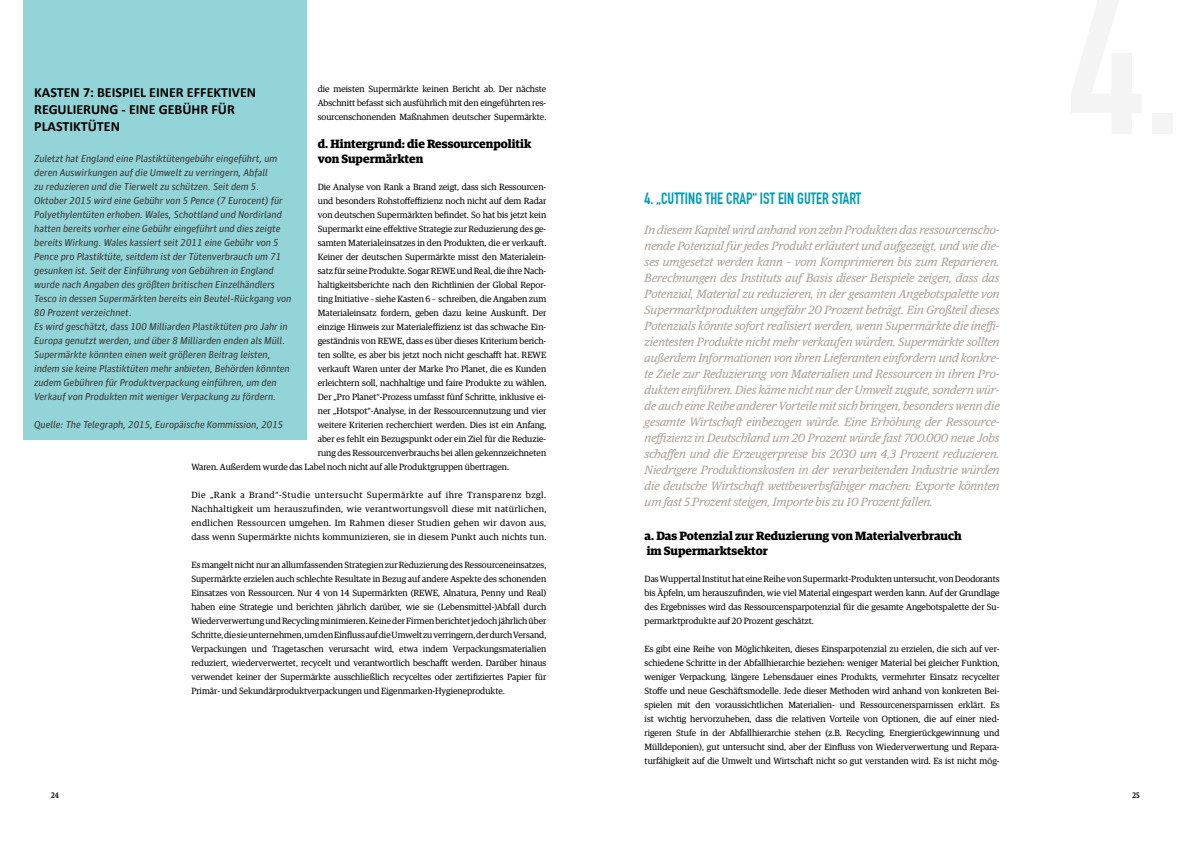
<style>
.page{position:relative;width:1191px;height:842px;background:#fff}
.page>*{position:absolute;margin:0;border:0;box-sizing:border-box;transform-origin:0 0}
.t1{font:700 16px "DIN Condensed";color:#009bb3}
.t2{font:700 14px/16.8px "Calibri";color:#000}
.t3{font:italic 12px/16px "Guardian Egyp";color:#aca19c;text-align:justify}
.t4{font:700 12px/14.4px "Guardian Egyp";color:#000}
.t5{font:italic 10px/14px "Guardian Agate Sans 1";color:#323232}
.t6{font:9px/14px "Guardian Egyp";color:#000;text-align:justify}
.t7{font:500 8px "Guardian Egyp";color:#000;scale:.87 1}
</style>
<div class="page">
<div style="left:23px;top:0;width:283px;height:439px;background:#92d4d7"></div>
<p class="t6" style="left:318px;top:81px;width:230px">die meisten Supermärkte keinen Bericht ab. Der nächste Abschnitt befasst sich ausführlich mit den eingeführten res&shy;sourcenschonenden Maßnahmen deutscher Supermärkte.</p>
<h3 class="t4" style="left:318px;top:136px;width:215px">d. Hintergrund: die Ressourcenpolitik von Supermärkten</h3>
<p class="t6" style="left:318px;top:179px;width:230px">Die Analyse von Rank a Brand zeigt, dass sich Ressourcen-</p>
<p class="t6" style="left:318px;top:193px;width:230px">und besonders Rohstoffeffizienz noch nicht auf dem Radar</p>
<p class="t6" style="left:318px;top:207px;width:230px">von deutschen Supermärkten befindet. So hat bis jetzt kein</p>
<p class="t6" style="left:318px;top:221px;width:230px">Supermarkt eine effektive Strategie zur Reduzierung des ge-</p>
<p class="t6" style="left:318px;top:235px;width:230px">samten Materialeinsatzes in den Produkten, die er verkauft.</p>
<p class="t6" style="left:318px;top:249px;width:230px">Keiner der deutschen Supermärkte misst den Materialein-</p>
<p class="t6" style="left:318px;top:263px;width:230px">satz für seine Produkte. Sogar REWE und Real, die ihre Nach-</p>
<p class="t6" style="left:318px;top:277px;width:230px">haltigkeitsberichte nach den Richtlinien der Global Repor-</p>
<p class="t6" style="left:318px;top:291px;width:230px">ting Initiative – siehe Kasten 6 – schreiben, die Angaben zum</p>
<p class="t6" style="left:318px;top:305px;width:230px">Materialeinsatz fordern, geben dazu keine Auskunft. Der</p>
<p class="t6" style="left:318px;top:319px;width:230px">einzige Hinweis zur Materialeffizienz ist das schwache Ein-</p>
<p class="t6" style="left:318px;top:333px;width:230px">geständnis von REWE, dass es über dieses Kriterium berich-</p>
<p class="t6" style="left:318px;top:347px;width:230px">ten sollte, es aber bis jetzt noch nicht geschafft hat. REWE</p>
<p class="t6" style="left:318px;top:361px;width:230px">verkauft Waren unter der Marke Pro Planet, die es Kunden</p>
<p class="t6" style="left:318px;top:375px;width:230px">erleichtern soll, nachhaltige und faire Produkte zu wählen.</p>
<p class="t6" style="left:318px;top:389px;width:230px">Der „Pro Planet“-Prozess umfasst fünf Schritte, inklusive ei-</p>
<p class="t6" style="left:318px;top:403px;width:230px">ner „Hotspot“-Analyse, in der Ressourcennutzung und vier</p>
<p class="t6" style="left:318px;top:417px;width:230px">weitere Kriterien recherchiert werden. Dies ist ein Anfang,</p>
<p class="t6" style="left:318px;top:431px;width:230px">aber es fehlt ein Bezugspunkt oder ein Ziel für die Reduzie-</p>
<p class="t6" style="left:318px;top:445px;width:230px">rung des Ressourcenverbrauchs bei allen gekennzeichneten</p>
<p class="t6" style="left:191px;top:459px;width:319px">Waren. Außerdem wurde das Label noch nicht auf alle Produktgruppen übertragen.</p>
<p class="t6" style="left:191px;top:487px;width:357px">Die „Rank a Brand“-Studie untersucht Supermärkte auf ihre Transparenz bzgl.<br>Nachhaltigkeit um herauszufinden, wie verantwortungsvoll diese mit natürlichen, endlichen Ressourcen umgehen. Im Rahmen dieser Studien gehen wir davon aus, dass wenn Supermärkte nichts kommunizieren, sie in diesem Punkt auch nichts tun.</p>
<p class="t6" style="left:191px;top:557px;width:356px">Es mangelt nicht nur an allumfassenden Strategien zur Reduzierung des Ressourceneinsatzes, Supermärkte erzielen auch schlechte Resultate in Bezug auf andere Aspekte des schonenden Einsatzes von Ressourcen. Nur 4 von 14 Supermärkten (REWE, Alnatura, Penny und Real) haben eine Strategie und berichten jährlich darüber, wie sie (Lebensmittel-)Abfall durch Wiederverwertung und Recycling minimieren. Keine der Firmen berichtet jedoch jährlich über Schritte, die sie unternehmen, um den Einfluss auf die Umwelt zu verringern, der durch Versand, Verpackungen und Tragetaschen verursacht wird, etwa indem Verpackungsmaterialien reduziert, wiederverwertet, recycelt und verantwortlich beschafft werden. Darüber hinaus verwendet keiner der Supermärkte ausschließlich recyceltes oder zertifiziertes Papier für Primär- und Sekundärproduktverpackungen und Eigenmarken-Hygieneprodukte.</p>
<h2 class="t2" style="left:34px;top:84px;width:223px">KASTEN 7: BEISPIEL EINER EFFEKTIVEN<br>REGULIERUNG - EINE GEBÜHR FÜR<br>PLASTIKTÜTEN</h2>
<p class="t5" style="left:34px;top:151px;width:259px">Zuletzt hat England eine Plastiktütengebühr eingeführt, um deren Auswirkungen auf die Umwelt zu verringern, Abfall<br>zu reduzieren und die Tierwelt zu schützen. Seit dem 5.<br>Oktober 2015 wird eine Gebühr von 5 Pence (7 Eurocent) für Polyethylentüten erhoben. Wales, Schottland und Nordirland hatten bereits vorher eine Gebühr eingeführt und dies zeigte bereits Wirkung. Wales kassiert seit 2011 eine Gebühr von 5<br>Pence pro Plastiktüte, seitdem ist der Tütenverbrauch um 71 gesunken ist. Seit der Einführung von Gebühren in England wurde nach Angaben des größten britischen Einzelhändlers Tesco in dessen Supermärkten bereits ein Beutel-Rückgang von 80 Prozent verzeichnet.<br>Es wird geschätzt, dass 100 Milliarden Plastiktüten pro Jahr in Europa genutzt werden, und über 8 Milliarden enden als Müll.<br>Supermärkte könnten einen weit größeren Beitrag leisten, indem sie keine Plastiktüten mehr anbieten, Behörden könnten zudem Gebühren für Produktverpackung einführen, um den Verkauf von Produkten mit weniger Verpackung zu fördern.</p>
<p class="t5" style="left:34px;top:417px;width:251px">Quelle: The Telegraph, 2015, Europäische Kommission, 2015</p>
<h1 class="t1" style="left:644px;top:189px;width:218px">4. „CUTTING THE CRAP“ IST EIN GUTER START</h1>
<p class="t3" style="left:644px;top:221px;width:356px">In diesem Kapitel wird anhand von zehn Produkten das ressourcenscho&shy;nende Potenzial für jedes Produkt erläutert und aufgezeigt, und wie die&shy;ses umgesetzt werden kann – vom Komprimieren bis zum Reparieren.<br>Berechnungen des Instituts auf Basis dieser Beispiele zeigen, dass das Potenzial, Material zu reduzieren, in der gesamten Angebotspalette von Supermarktprodukten ungefähr 20 Prozent beträgt. Ein Großteil dieses Potenzials könnte sofort realisiert werden, wenn Supermärkte die ineffi&shy;zientesten Produkte nicht mehr verkaufen würden. Supermärkte sollten außerdem Informationen von ihren Lieferanten einfordern und konkre&shy;te Ziele zur Reduzierung von Materialien und Ressourcen in ihren Pro&shy;dukten einführen. Dies käme nicht nur der Umwelt zugute, sondern wür&shy;de auch eine Reihe anderer Vorteile mit sich bringen, besonders wenn die gesamte Wirtschaft einbezogen würde. Eine Erhöhung der Ressource&shy;neffizienz in Deutschland um 20 Prozent würde fast 700.000 neue Jobs schaffen und die Erzeugerpreise bis 2030 um 4,3 Prozent reduzieren.<br>Niedrigere Produktionskosten in der verarbeitenden Industrie würden die deutsche Wirtschaft wettbewerbsfähiger machen: Exporte könnten um fast 5 Prozent steigen, Importe bis zu 10 Prozent fallen.</p>
<h3 class="t4" style="left:644px;top:528px;width:318px">a. Das Potenzial zur Reduzierung von Materialverbrauch im Supermarktsektor</h3>
<p class="t6" style="left:644px;top:571px;width:356px">Das Wuppertal Institut hat eine Reihe von Supermarkt-Produkten untersucht, von Deodorants bis Äpfeln, um herauszufinden, wie viel Material eingespart werden kann. Auf der Grundlage des Ergebnisses wird das Ressourcensparpotenzial für die gesamte Angebotspalette der Su&shy;permarktprodukte auf 20 Prozent geschätzt.</p>
<p class="t6" style="left:644px;top:641px;width:356px">Es gibt eine Reihe von Möglichkeiten, dieses Einsparpotenzial zu erzielen, die sich auf ver&shy;schiedene Schritte in der Abfallhierarchie beziehen: weniger Material bei gleicher Funktion, weniger Verpackung, längere Lebensdauer eines Produkts, vermehrter Einsatz recycelter Stoffe und neue Geschäftsmodelle. Jede dieser Methoden wird anhand von konkreten Bei&shy;spielen mit den voraussichtlichen Materialien- und Ressourcenersparnissen erklärt. Es ist wichtig hervorzuheben, dass die relativen Vorteile von Optionen, die auf einer nied&shy;rigeren Stufe in der Abfallhierarchie stehen (z.B. Recycling, Energierückgewinnung und Mülldeponien), gut untersucht sind, aber der Einfluss von Wiederverwertung und Repara&shy;turfähigkeit auf die Umwelt und Wirtschaft nicht so gut verstanden wird. Es ist nicht mög-</p>
<p class="t7" style="left:51px;top:789px;width:10px">24</p>
<p class="t7" style="left:1132px;top:789px;width:10px">25</p>
</div>
